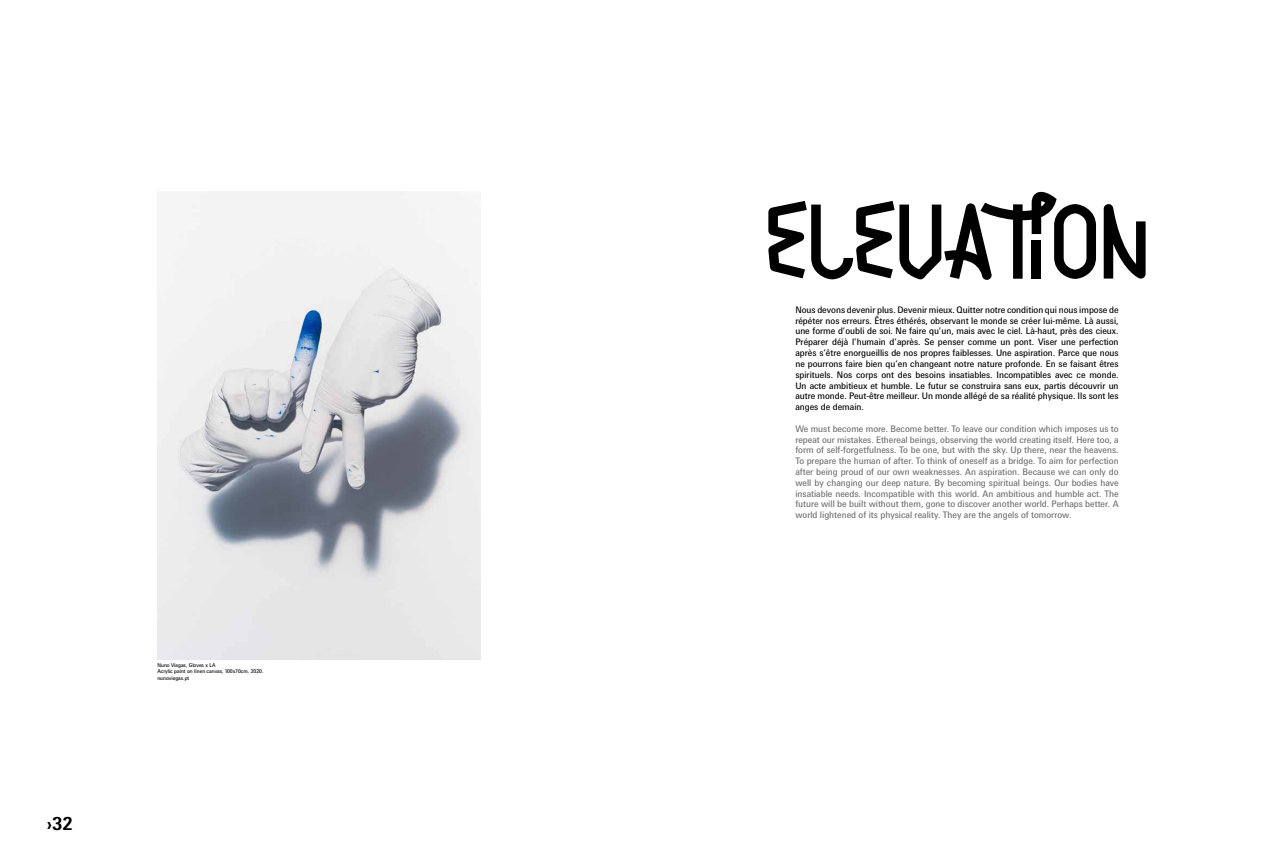
<style>
.page{position:relative;width:1276px;height:851px;background:#fff}
.page>*{position:absolute;margin:0;border:0;box-sizing:border-box;transform-origin:0 0}
.t1{font:700 18px "Messe Univers";color:#000}
.t2{font:9px/10.8px "Messe Univers";color:#000;text-align:justify}
.t3{font:9px/10.8px "Messe Univers";color:#706f6f;text-align:justify}
.t4{font:5.25px/6.3px "Messe Univers";color:#000}
</style>
<div class="page">
<img style="left:157px;top:192px;width:323px;height:467px">
<svg style="left:1103px;top:204px;width:42px;height:74px"></svg>
<svg style="left:768px;top:191px;width:328px;height:89px"></svg>
<h1 class="t1" style="left:47px;top:812px;width:27px">›32</h1>
<p class="t4" style="left:157px;top:662px;width:108px">Nuno Viegas, Gloves x LA<br>Acrylic paint on linen canvas, 100x70cm, 2020. nunoviegas.pt</p>
<p class="t2" style="left:795px;top:304px;width:325px">Nous devons devenir plus. Devenir mieux. Quitter notre condition qui nous impose de répéter nos erreurs. Êtres éthérés, observant le monde se créer lui-même. Là aussi, une forme d’oubli de soi. Ne faire qu’un, mais avec le ciel. Là-haut, près des cieux.<br>Préparer déjà l’humain d’après. Se penser comme un pont. Viser une perfection après s’être enorgueillis de nos propres faiblesses. Une aspiration. Parce que nous ne pourrons faire bien qu’en changeant notre nature profonde. En se faisant êtres spirituels. Nos corps ont des besoins insatiables. Incompatibles avec ce monde.<br>Un acte ambitieux et humble. Le futur se construira sans eux, partis découvrir un autre monde. Peut-être meilleur. Un monde allégé de sa réalité physique. Ils sont les anges de demain.</p>
<p class="t3" style="left:795px;top:423px;width:325px">We must become more. Become better. To leave our condition which imposes us to repeat our mistakes. Ethereal beings, observing the world creating itself. Here too, a form of self-forgetfulness. To be one, but with the sky. Up there, near the heavens.<br>To prepare the human of after. To think of oneself as a bridge. To aim for perfection after being proud of our own weaknesses. An aspiration. Because we can only do well by changing our deep nature. By becoming spiritual beings. Our bodies have insatiable needs. Incompatible with this world. An ambitious and humble act. The future will be built without them, gone to discover another world. Perhaps better. A world lightened of its physical reality. They are the angels of tomorrow.</p>
</div>
